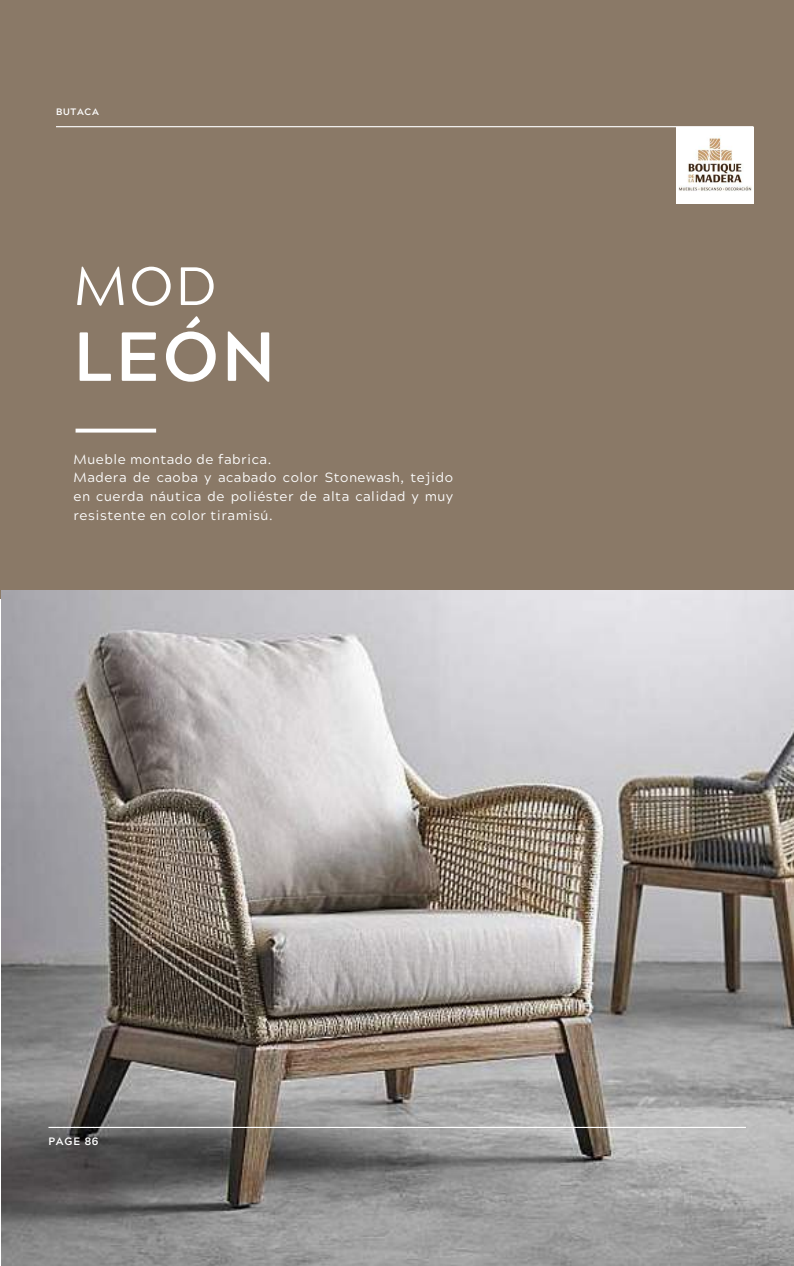
<style>
.page{position:relative;width:794px;height:1266px;background:#fff}
.page>*{position:absolute;margin:0;border:0;box-sizing:border-box;transform-origin:0 0}
.t1{font:700 69.22px "Acherus Grotesque";color:#fff}
.t2{font:53.85px "Acherus Grotesque";color:#fff}
.t3{font:13.35px/18.6px "Acherus Grotesque";letter-spacing:.04em;color:#fff;text-align:justify}
.t4{font:700 10.65px "Acherus Grotesque";letter-spacing:.08em;color:#fff}
.t5{font:700 9.3px "Acherus Grotesque";letter-spacing:.08em;color:#fff}
</style>
<div class="page">
<div style="left:0;top:0;width:793px;height:598px;background:#8a7967"></div>
<hr style="left:56px;top:126px;width:697px;height:1px;background:#fff">
<img style="left:2px;top:590px;width:791px;height:676px">
<hr style="left:48px;top:1127px;width:697px;height:1px;background:#fff">
<hr style="left:75px;top:429px;width:81px;height:3px;background:#fff">
<div style="left:676px;top:127px;width:77px;height:76px;background:#fff"></div>
<img style="left:678px;top:138px;width:74px;height:53px">
<p class="t5" style="left:56px;top:108px;width:44px">BUTACA</p>
<h2 class="t2" style="left:73px;top:265px;width:144px">MOD</h2>
<h1 class="t1" style="left:73px;top:329px;width:203px">LEÓN</h1>
<p class="t3" style="left:73px;top:452px;width:199px">Mueble montado de fabrica.</p>
<p class="t3" style="left:73px;top:470px;width:381px">Madera de caoba y acabado color Stonewash, tejido en cuerda náutica de poliéster de alta calidad y muy resistente en color tiramisú.</p>
<p class="t4" style="left:48px;top:1136px;width:52px">PAGE 86</p>
</div>
